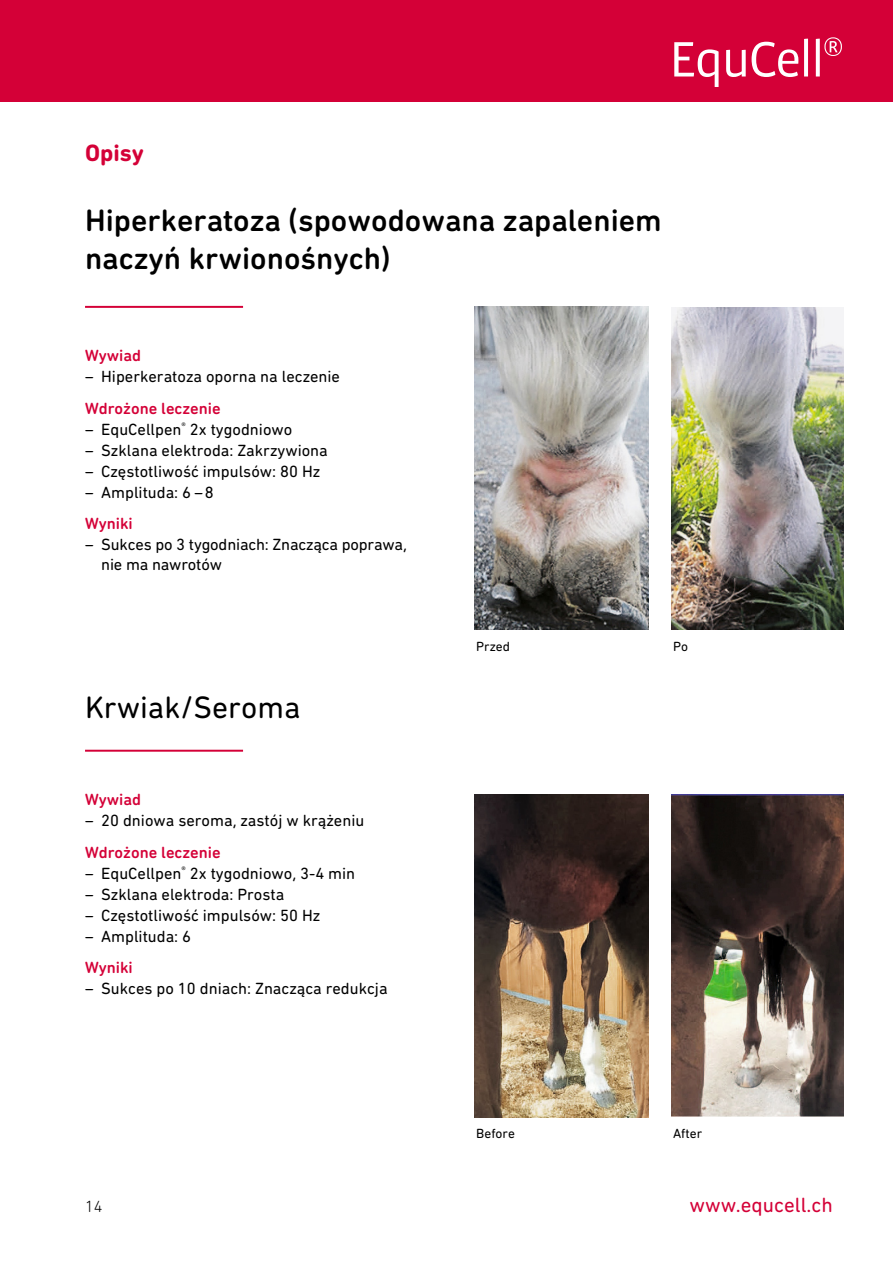
<style>
.page{position:relative;width:893px;height:1263px;background:#fff}
.page>*{position:absolute;margin:0;border:0;box-sizing:border-box;transform-origin:0 0}
.t1{font:500 31.5px/37.8px "DIN Next Rounded LT Pro";color:#000}
.t2{font:31.5px "DIN Next Rounded LT Pro";color:#000}
.t3{font:700 24px "DIN Next Rounded LT Pro";color:#d40037}
.t4{font:21px "DIN Next Rounded LT Pro";color:#d40037}
.t5{font:16.5px/19.8px "DIN Next Rounded LT Pro";color:#000}
.t6{font:500 16.5px "DIN Next Rounded LT Pro";color:#d40037}
.t7{font:300 16.5px "DIN Next Rounded LT Pro";color:#000}
.t8{font:13.5px "DIN Next Rounded LT Pro";color:#000}
</style>
<div class="page">
<div style="left:0;top:0;width:893px;height:101px;background:#d40037"></div>
<svg style="left:674px;top:37px;width:168px;height:50px"></svg>
<hr style="left:85px;top:306px;width:158px;height:2px;background:#d40037">
<img style="left:475px;top:307px;width:173px;height:322px">
<img style="left:671px;top:307px;width:173px;height:323px">
<hr style="left:85px;top:750px;width:158px;height:2px;background:#d40037">
<img style="left:474px;top:794px;width:174px;height:323px">
<img style="left:671px;top:794px;width:172px;height:323px">
<h2 class="t3" style="left:85px;top:138px;width:60px">Opisy</h2>
<h1 class="t1" style="left:85px;top:201px;width:578px">Hiperkeratoza (spowodowana zapaleniem naczyń krwionośnych)</h1>
<p class="t6" style="left:85px;top:346px;width:58px">Wywiad</p>
<p class="t5" style="left:85px;top:366px;width:257px">– Hiperkeratoza oporna na leczenie</p>
<p class="t6" style="left:85px;top:399px;width:137px">Wdrożone leczenie</p>
<p class="t5" style="left:85px;top:419px;width:209px">– EquCellpen<sup>®</sup> 2x tygodniowo</p>
<p class="t5" style="left:85px;top:440px;width:244px">– Szklana elektroda: Zakrzywiona</p>
<p class="t5" style="left:85px;top:461px;width:237px">– Częstotliwość impulsów: 80 Hz</p>
<p class="t5" style="left:85px;top:482px;width:130px">– Amplituda: 6 –8</p>
<p class="t6" style="left:85px;top:514px;width:49px">Wyniki</p>
<p class="t5" style="left:101px;top:535px;width:307px;text-indent:-16px">– Sukces po 3 tygodniach: Znacząca poprawa, nie ma nawrotów</p>
<h1 class="t2" style="left:85px;top:689px;width:217px">Krwiak/Seroma</h1>
<p class="t6" style="left:85px;top:790px;width:58px">Wywiad</p>
<p class="t5" style="left:85px;top:810px;width:281px">– 20 dniowa seroma, zastój w krążeniu</p>
<p class="t6" style="left:85px;top:842px;width:137px">Wdrożone leczenie</p>
<p class="t5" style="left:85px;top:863px;width:272px">– EquCellpen<sup>®</sup> 2x tygodniowo, 3-4 min</p>
<p class="t5" style="left:85px;top:884px;width:201px">– Szklana elektroda: Prosta</p>
<p class="t5" style="left:85px;top:905px;width:237px">– Częstotliwość impulsów: 50 Hz</p>
<p class="t5" style="left:85px;top:926px;width:108px">– Amplituda: 6</p>
<p class="t6" style="left:85px;top:958px;width:49px">Wyniki</p>
<p class="t5" style="left:85px;top:979px;width:304px">– Sukces po 10 dniach: Znacząca redukcja</p>
<p class="t8" style="left:476px;top:638px;width:35px">Przed</p>
<p class="t8" style="left:673px;top:638px;width:16px">Po</p>
<p class="t8" style="left:476px;top:1126px;width:40px">Before</p>
<p class="t8" style="left:673px;top:1126px;width:31px">After</p>
<p class="t7" style="left:85px;top:1197px;width:19px">14</p>
<p class="t4" style="left:689px;top:1193px;width:145px">www.equcell.ch</p>
</div>
